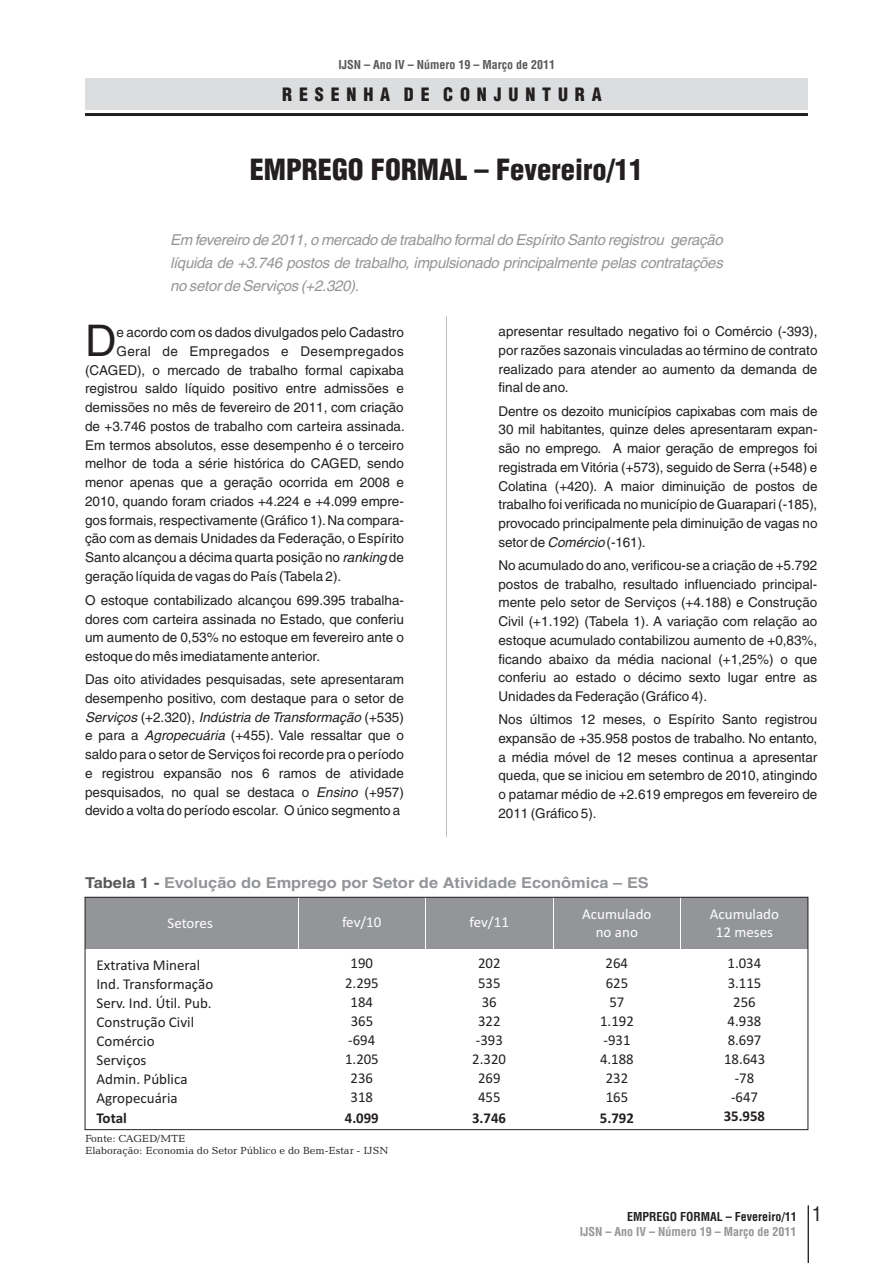
<style>
.page{position:relative;width:893px;height:1263px;background:#fff}
.page>*{position:absolute;margin:0;border:0;box-sizing:border-box;transform-origin:0 0}
.t1{font:43.65px "Helvetica LT";color:#231f20}
.t2{font:900 condensed 28.5px "Helvetica LT";color:#231f20}
.t3{font:900 condensed 18px "Helvetica LT";letter-spacing:.38em;color:#231f20}
.t4{font:15px/19px "Calibri";color:#231f20;text-align:center}
.t5{font:italic 15px/23px "Helvetica LT";letter-spacing:-.02em;color:#939598;text-align:justify}
.t6{font:700 15px "Helvetica LT";color:#939598;scale:1.09 1}
.t7{font:15px/18.3px "Calibri";color:#fff;text-align:center}
.t8{font:700 15px "Calibri";color:#231f20}
.t9{font:13.5px/18.8px "Helvetica LT";color:#231f20;text-align:justify}
.t10{font:700 condensed 12px/15.9px "Helvetica LT";color:#939598}
.t11{font:700 condensed 12px "Helvetica LT";color:#57585a}
.t12{font:10.5px/12.6px "Candida BT";color:#231f20}
.s1{font-style:italic}
.s2{color:#57585a}
.s3{color:#231f20}
.s4{font-weight:400;font-size:19.5px;color:#231f20}
</style>
<div class="page">
<div style="left:85px;top:78px;width:723px;height:31px;background:#dcdddf"></div>
<hr style="left:85px;top:113px;width:723px;height:3px;background:#231f20">
<hr style="left:446px;top:316px;width:1px;height:521px;background:#bcbdc0">
<hr style="left:808px;top:1205px;width:1px;height:58px;background:#231f20">
<div style="left:85px;top:897px;width:723px;height:52px;background:#939598"></div>
<hr style="left:298px;top:897px;width:1px;height:230px;background:#fff">
<hr style="left:680px;top:897px;width:1px;height:230px;background:#fff">
<hr style="left:553px;top:897px;width:1px;height:230px;background:#fff">
<hr style="left:425px;top:897px;width:1px;height:230px;background:#fff">
<div style="left:85px;top:897px;width:723px;height:233px;border:1px solid #231f20"></div>
<p class="t11" style="left:338px;top:60px;width:218px">IJSN – Ano IV – Número 19 – Março de 2011</p>
<h3 class="t3" style="left:282px;top:88px;width:321px">RESENHA DE CONJUNTURA</h3>
<h2 class="t2" style="left:250px;top:159px;width:395px">EMPREGO FORMAL – Fevereiro/11</h2>
<p class="t5" style="left:170px;top:229px;width:554px">Em fevereiro de 2011, o mercado de trabalho formal do Espírito Santo registrou geração líquida de +3.746 postos de trabalho, impulsionado principalmente pelas contratações no setor de Serviços (+2.320).</p>
<h1 class="t1" style="left:85px;top:322px;width:33px">D</h1>
<p class="t9" style="left:117px;top:324px;width:289px">e acordo com os dados divulgados pelo Cadastro</p>
<p class="t9" style="left:85px;top:343px;width:321px;text-indent:31px">Geral de Empregados e Desempregados (CAGED), o mercado de trabalho formal capixaba registrou saldo líquido positivo entre admissões e demissões no mês de fevereiro de 2011, com criação de +3.746 postos de trabalho com carteira assinada.<br>Em termos absolutos, esse desempenho é o terceiro melhor de toda a série histórica do CAGED, sendo menor apenas que a geração ocorrida em 2008 e 2010, quando foram criados +4.224 e +4.099 empre&shy;gos formais, respectivamente (Gráfico 1).Na compara&shy;ção com as demais Unidades da Federação, o Espírito Santo alcançou a décima quarta posição no <span class="s1">ranking</span> de geração líquida de vagas do País (Tabela 2).</p>
<p class="t9" style="left:85px;top:592px;width:321px">O estoque contabilizado alcançou 699.395 trabalha&shy;dores com carteira assinada no Estado, que conferiu um aumento de 0,53% no estoque em fevereiro ante o estoque do mês imediatamente anterior.</p>
<p class="t9" style="left:85px;top:671px;width:321px">Das oito atividades pesquisadas, sete apresentaram desempenho positivo, com destaque para o setor de <span class="s1">Serviços</span> (+2.320), <span class="s1">Indústria de Transformação</span> (+535) e para a <span class="s1">Agropecuária</span> (+455). Vale ressaltar que o saldo para o setor de Serviços foi recorde pra o período e registrou expansão nos 6 ramos de atividade pesquisados, no qual se destaca o <span class="s1">Ensino</span> (+957) devido a volta do período escolar. O único segmento a</p>
<p class="t9" style="left:498px;top:323px;width:321px">apresentar resultado negativo foi o Comércio (-393), por razões sazonais vinculadas ao término de contrato realizado para atender ao aumento da demanda de final de ano.</p>
<p class="t9" style="left:498px;top:403px;width:321px">Dentre os dezoito municípios capixabas com mais de 30 mil habitantes, quinze deles apresentaram expan&shy;são no emprego. A maior geração de empregos foi registrada em Vitória (+573), seguido de Serra (+548) e Colatina (+420). A maior diminuição de postos de trabalho foi verificada no município de Guarapari (-185), provocado principalmente pela diminuição de vagas no setor de <span class="s1">Comércio</span> (-161).</p>
<p class="t9" style="left:498px;top:557px;width:320px">No acumulado do ano, verificou-se a criação de +5.792 postos de trabalho, resultado influenciado principal&shy;mente pelo setor de Serviços (+4.188) e Construção Civil (+1.192) (Tabela 1). A variação com relação ao estoque acumulado contabilizou aumento de +0,83%, ficando abaixo da média nacional (+1,25%) o que conferiu ao estado o décimo sexto lugar entre as Unidades da Federação (Gráfico 4).</p>
<p class="t9" style="left:498px;top:711px;width:320px">Nos últimos 12 meses, o Espírito Santo registrou expansão de +35.958 postos de trabalho. No entanto, a média móvel de 12 meses continua a apresentar queda, que se iniciou em setembro de 2010, atingindo o patamar médio de +2.619 empregos em fevereiro de 2011 (Gráfico 5).</p>
<p class="t6" style="left:85px;top:876px;width:519px"><span class="s2">Tabela 1 -</span> Evolução do Emprego por Setor de Atividade Econômica – ES</p>
<p class="t7" style="left:167px;top:915px;width:47px">Setores</p>
<p class="t7" style="left:342px;top:914px;width:41px">fev/10</p>
<p class="t7" style="left:469px;top:914px;width:41px">fev/11</p>
<p class="t7" style="left:582px;top:906px;width:71px">Acumulado no ano</p>
<p class="t7" style="left:710px;top:906px;width:71px">Acumulado<br>12 meses</p>
<p class="t4" style="left:97px;top:956px;width:118px;text-align:left">Extrativa Mineral<br>Ind. Transformação<br>Serv. Ind. Útil. Pub.<br>Construção Civil<br>Comércio<br>Serviços<br>Admin. Pública<br>Agropecuária</p>
<p class="t8" style="left:97px;top:1111px;width:32px">Total</p>
<p class="t4" style="left:345px;top:955px;width:35px">190<br>2.295<br>184<br>365 -694<br>1.205<br>236<br>318</p>
<p class="t8" style="left:345px;top:1111px;width:35px">4.099</p>
<p class="t4" style="left:472px;top:955px;width:35px">202<br>535<br>36<br>322 -393<br>2.320<br>269<br>455</p>
<p class="t8" style="left:472px;top:1111px;width:35px">3.746</p>
<p class="t4" style="left:600px;top:955px;width:35px">264<br>625<br>57<br>1.192 -931<br>4.188<br>232<br>165</p>
<p class="t8" style="left:600px;top:1111px;width:35px">5.792</p>
<p class="t4" style="left:724px;top:955px;width:43px">1.034<br>3.115<br>256<br>4.938<br>8.697<br>18.643 -78 -647</p>
<p class="t8" style="left:724px;top:1110px;width:43px">35.958</p>
<p class="t12" style="left:85px;top:1133px;width:305px">Fonte: CAGED/MTE<br>Elaboração: Economia do Setor Público e do Bem-Estar - IJSN</p>
<p class="t10" style="left:580px;top:1209px;width:244px;text-indent:47px"><span class="s3">EMPREGO FORMAL – Fevereiro/11</span> <span class="s4">1<br></span>IJSN – Ano IV – Número 19 – Março de 2011</p>
</div>
